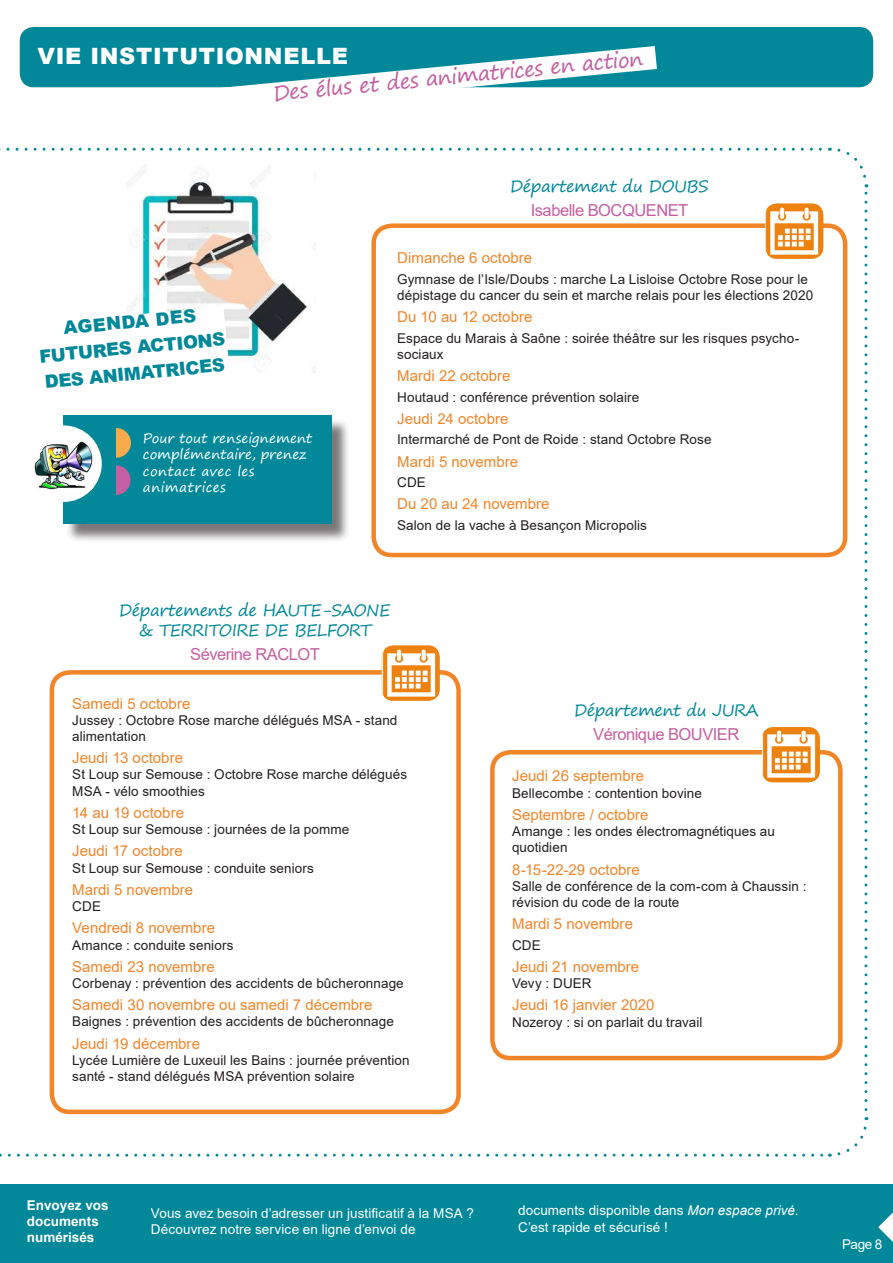
<style>
.page{position:relative;width:893px;height:1263px;background:#fff}
.page>*{position:absolute;margin:0;border:0;box-sizing:border-box;transform-origin:0 0}
.t1{font:900 22.5px "Arial";letter-spacing:.03em;color:#fff}
.t2{font:21px "Segoe Print";color:#c45fa1}
.t3{font:900 18px/25.8px "Arial";color:#038899;text-align:center}
.t4{font:18px "Arial";color:#fff}
.t5{font:16.5px/19.8px "Segoe Print";letter-spacing:-.03em;color:#038899;text-align:center}
.t6{font:16.5px "Arial";letter-spacing:-.03em;color:#c45fa1}
.t7{font:15px "Arial";letter-spacing:.005em;color:#f18528}
.t8{font:13.5px/16.2px "Arial";letter-spacing:.005em;color:#231f20}
.t9{font:13.5px/16.2px "Arial";letter-spacing:.005em;color:#fff}
.t10{font:13.5px/16.2px "Segoe Print";letter-spacing:.005em;color:#fff}
.t11{font:700 13.5px/16.2px "Arial";color:#fff}
.s1{font-style:italic}
</style>
<div class="page">
<div style="left:490px;top:750px;width:353px;height:310px;border:5px solid #f18528;border-radius:18px"></div>
<div style="left:50px;top:670px;width:411px;height:444px;border:5px solid #f18528;border-radius:18px"></div>
<img style="left:382px;top:646px;width:58px;height:55px">
<img style="left:762px;top:727px;width:58px;height:55px">
<div style="left:371px;top:223px;width:476px;height:334px;border:5px solid #f18528;border-radius:18px"></div>
<img style="left:765px;top:204px;width:58px;height:55px">
<div style="left:0;top:1184px;width:893px;height:79px;background:#038899"></div>
<img style="left:127px;top:165px;width:188px;height:208px">
<div style="left:20px;top:27px;width:853px;height:60px;background:#038899;border-radius:14px"></div>
<svg style="left:195px;top:46px;width:462px;height:42px"></svg>
<svg style="left:0;top:1117px;width:869px;height:40px"></svg>
<svg style="left:829px;top:147px;width:39px;height:962px"></svg>
<svg style="left:0;top:148px;width:820px;height:3px"></svg>
<svg style="left:127px;top:306px;width:105px;height:67px"></svg>
<svg style="left:878px;top:1212px;width:15px;height:30px"></svg>
<div style="left:66px;top:418px;width:285px;height:125px;background:#231f20;opacity:.6"></div>
<div style="left:63px;top:416px;width:269px;height:108px;background:#038899"></div>
<div style="left:101px;top:428px;width:30px;height:30px;background:#f7ab4d;border-radius:50%"></div>
<div style="left:101px;top:465px;width:30px;height:30px;background:#c45fa1;border-radius:50%"></div>
<div style="left:97px;top:425px;width:19px;height:72px;background:#038899"></div>
<div style="left:25px;top:425px;width:77px;height:77px;background:#fff;border-radius:50%"></div>
<img style="left:34px;top:440px;width:60px;height:50px">
<h3 class="t4" style="left:72px;top:39px;width:173px">La MSA vous informe</h3>
<h1 class="t1" style="left:38px;top:48px;width:312px">VIE INSTITUTIONNELLE</h1>
<h2 class="t2" style="left:272px;top:81px;width:373px;rotate:-5deg">Des élus et des animatrices en action</h2>
<h3 class="t3" style="left:36px;top:319px;width:188px;rotate:-5deg">AGENDA DES<br>FUTURES ACTIONS<br>DES ANIMATRICES</h3>
<p class="t10" style="left:143px;top:431px;width:171px">Pour tout renseignement complémentaire, prenez contact avec les animatrices</p>
<p class="t5" style="left:510px;top:178px;width:200px">Département du DOUBS</p>
<p class="t6" style="left:531px;top:204px;width:159px">Isabelle BOCQUENET</p>
<p class="t7" style="left:397px;top:252px;width:137px">Dimanche 6 octobre</p>
<p class="t8" style="left:397px;top:272px;width:418px">Gymnase de l’Isle/Doubs : marche La Lisloise Octobre Rose pour le dépistage du cancer du sein et marche relais pour les élections 2020</p>
<p class="t7" style="left:397px;top:311px;width:137px">Du 10 au 12 octobre</p>
<p class="t8" style="left:397px;top:331px;width:404px">Espace du Marais à Saône : soirée théâtre sur les risques psycho&shy;sociaux</p>
<p class="t7" style="left:397px;top:370px;width:115px">Mardi 22 octobre</p>
<p class="t8" style="left:397px;top:390px;width:244px">Houtaud : conférence prévention solaire</p>
<p class="t7" style="left:397px;top:413px;width:113px">Jeudi 24 octobre</p>
<p class="t8" style="left:397px;top:433px;width:316px">Intermarché de Pont de Roide : stand Octobre Rose</p>
<p class="t7" style="left:397px;top:456px;width:122px">Mardi 5 novembre</p>
<p class="t8" style="left:397px;top:475px;width:30px">CDE</p>
<p class="t7" style="left:397px;top:498px;width:154px">Du 20 au 24 novembre</p>
<p class="t8" style="left:397px;top:518px;width:251px">Salon de la vache à Besançon Micropolis</p>
<p class="t5" style="left:119px;top:602px;width:273px">Départements de HAUTE-SAONE &amp; TERRITOIRE DE BELFORT</p>
<p class="t6" style="left:190px;top:648px;width:131px">Séverine RACLOT</p>
<p class="t7" style="left:72px;top:698px;width:120px">Samedi 5 octobre</p>
<p class="t8" style="left:72px;top:713px;width:327px">Jussey : Octobre Rose marche délégués MSA - stand alimentation</p>
<p class="t7" style="left:72px;top:752px;width:112px">Jeudi 13 octobre</p>
<p class="t8" style="left:72px;top:768px;width:336px">St Loup sur Semouse : Octobre Rose marche délégués<br>MSA - vélo smoothies</p>
<p class="t7" style="left:72px;top:807px;width:113px">14 au 19 octobre</p>
<p class="t8" style="left:72px;top:822px;width:279px">St Loup sur Semouse : journées de la pomme</p>
<p class="t7" style="left:72px;top:845px;width:112px">Jeudi 17 octobre</p>
<p class="t8" style="left:72px;top:861px;width:243px">St Loup sur Semouse : conduite seniors</p>
<p class="t7" style="left:72px;top:884px;width:122px">Mardi 5 novembre</p>
<p class="t8" style="left:72px;top:899px;width:30px">CDE</p>
<p class="t7" style="left:72px;top:922px;width:144px">Vendredi 8 novembre</p>
<p class="t8" style="left:72px;top:938px;width:163px">Amance : conduite seniors</p>
<p class="t7" style="left:72px;top:961px;width:144px">Samedi 23 novembre</p>
<p class="t8" style="left:72px;top:976px;width:333px">Corbenay : prévention des accidents de bûcheronnage</p>
<p class="t7" style="left:72px;top:999px;width:302px">Samedi 30 novembre ou samedi 7 décembre</p>
<p class="t8" style="left:72px;top:1015px;width:323px">Baignes : prévention des accidents de bûcheronnage</p>
<p class="t7" style="left:72px;top:1038px;width:129px">Jeudi 19 décembre</p>
<p class="t8" style="left:72px;top:1053px;width:339px">Lycée Lumière de Luxeuil les Bains : journée prévention santé - stand délégués MSA prévention solaire</p>
<p class="t5" style="left:574px;top:702px;width:186px">Département du JURA</p>
<p class="t6" style="left:593px;top:728px;width:148px">Véronique BOUVIER</p>
<p class="t7" style="left:512px;top:770px;width:134px">Jeudi 26 septembre</p>
<p class="t8" style="left:512px;top:786px;width:191px">Bellecombe : contention bovine</p>
<p class="t7" style="left:512px;top:809px;width:138px">Septembre / octobre</p>
<p class="t8" style="left:512px;top:824px;width:264px">Amange : les ondes électromagnétiques au quotidien</p>
<p class="t7" style="left:512px;top:864px;width:129px">8-15-22-29 octobre</p>
<p class="t8" style="left:512px;top:879px;width:296px">Salle de conférence de la com-com à Chaussin : révision du code de la route</p>
<p class="t7" style="left:512px;top:918px;width:122px">Mardi 5 novembre</p>
<p class="t8" style="left:512px;top:938px;width:30px">CDE</p>
<p class="t7" style="left:512px;top:961px;width:129px">Jeudi 21 novembre</p>
<p class="t8" style="left:512px;top:976px;width:81px">Vevy : DUER</p>
<p class="t7" style="left:512px;top:999px;width:144px">Jeudi 16 janvier 2020</p>
<p class="t8" style="left:512px;top:1015px;width:192px">Nozeroy : si on parlait du travail</p>
<p class="t11" style="left:27px;top:1198px;width:83px">Envoyez vos documents numérisés</p>
<p class="t9" style="left:151px;top:1205px;width:325px">Vous avez besoin d’adresser un justiicatif à la MSA ?<br>Découvrez notre service en ligne d’envoi de</p>
<p class="t9" style="left:518px;top:1204px;width:282px">documents disponible dans <span class="s1">Mon espace privé</span>.<br>C’est rapide et sécurisé !</p>
<p class="t9" style="left:842px;top:1237px;width:42px">Page 8</p>
</div>
